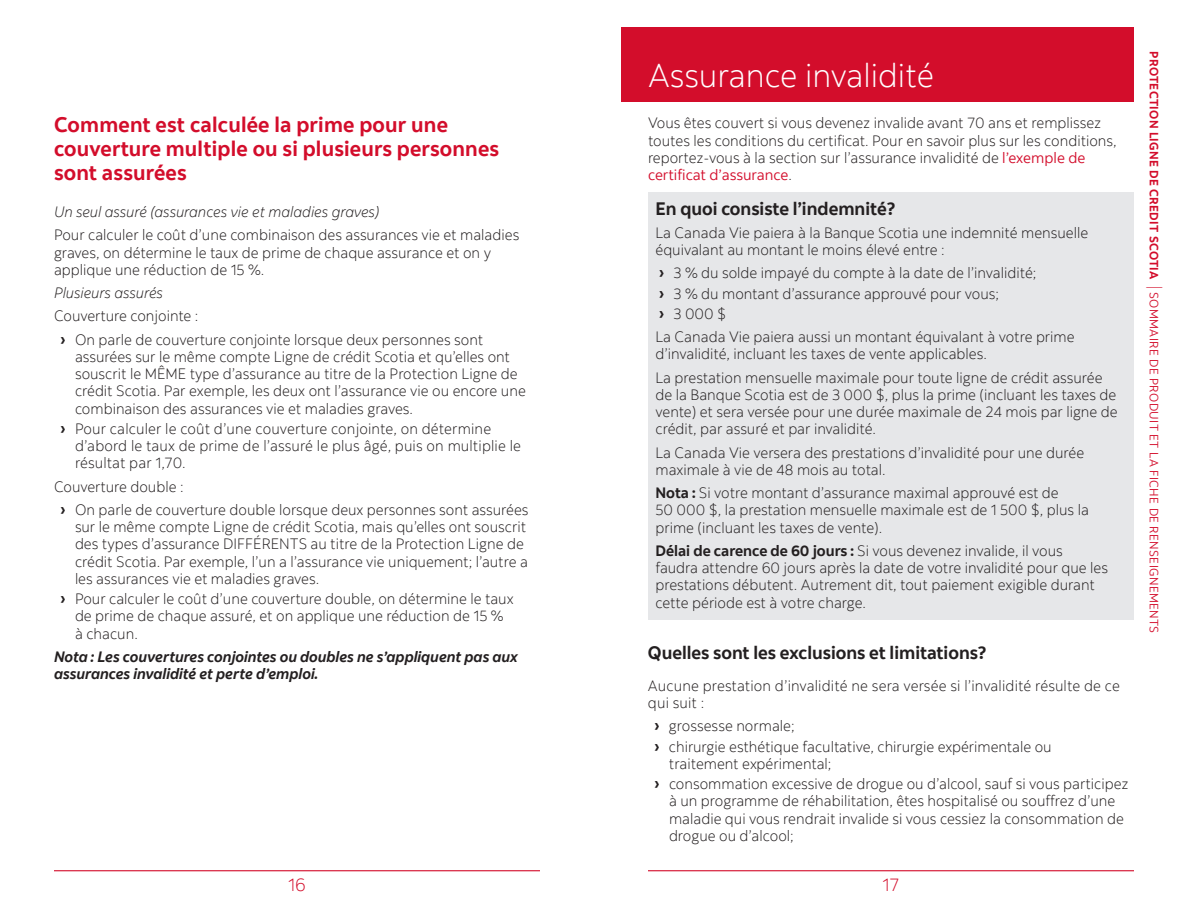
<style>
.page{position:relative;width:1188px;height:918px;background:#fff}
.page>*{position:absolute;margin:0;border:0;box-sizing:border-box;transform-origin:0 0}
.t1{font:300 33px "Scotia";color:#fff}
.t2{font:700 21px/24px "Scotia";letter-spacing:.01em;color:#d30d2b}
.t3{font:700 18px "Scotia";color:#231f20}
.t4{font:300 18px "Scotia";color:#d30d2b}
.t5{font:300 15px/17.2px "Scotia";color:#231f20}
.t6{font:italic 700 15px/17.2px "Scotia";color:#231f20}
.t7{font:italic 300 15px "Scotia";color:#231f20}
.t8{font:12px "Scotia";letter-spacing:.03em;color:#d30d2b}
.s1{font-family:"Gilroy";font-weight:700;font-size:18px}
.s2{font-weight:400;color:#d30d2b}
.s3{font-weight:700}
.s4{font-weight:300;font-size:16.8px}
</style>
<div class="page">
<hr style="left:54px;top:870px;width:486px;height:1px;background:#d30d2b">
<hr style="left:648px;top:870px;width:486px;height:1px;background:#d30d2b">
<div style="left:621px;top:27px;width:513px;height:75px;background:#d30d2b"></div>
<div style="left:648px;top:192px;width:486px;height:35px;background:#e6e7e9"></div>
<div style="left:648px;top:218px;width:486px;height:49px;background:#e6e7e9"></div>
<div style="left:648px;top:248px;width:486px;height:34px;background:#e6e7e9"></div>
<div style="left:648px;top:268px;width:486px;height:35px;background:#e6e7e9"></div>
<div style="left:648px;top:288px;width:486px;height:35px;background:#e6e7e9"></div>
<div style="left:648px;top:322px;width:486px;height:49px;background:#e6e7e9"></div>
<div style="left:648px;top:363px;width:486px;height:83px;background:#e6e7e9"></div>
<div style="left:648px;top:438px;width:486px;height:48px;background:#e6e7e9"></div>
<div style="left:648px;top:478px;width:486px;height:66px;background:#e6e7e9"></div>
<div style="left:648px;top:536px;width:486px;height:83px;background:#e6e7e9"></div>
<h2 class="t2" style="left:54px;top:113px;width:447px">Comment est calculée la prime pour une couverture multiple ou si plusieurs personnes sont assurées</h2>
<p class="t7" style="left:54px;top:203px;width:327px">Un seul assuré (assurances vie et maladies graves)</p>
<p class="t5" style="left:54px;top:226px;width:467px">Pour calculer le coût d’une combinaison des assurances vie et maladies graves, on détermine le taux de prime de chaque assurance et on y applique une réduction de 15 %.</p>
<p class="t7" style="left:54px;top:284px;width:111px">Plusieurs assurés</p>
<p class="t5" style="left:60px;top:304px;width:425px;line-height:23.2px;text-indent:-6px">Couverture conjointe :<br><span class="s1">›</span> On parle de couverture conjointe lorsque deux personnes sont</p>
<p class="t5" style="left:75px;top:348px;width:452px">assurées sur le même compte Ligne de crédit Scotia et qu’elles ont souscrit le MÊME type d’assurance au titre de la Protection Ligne de crédit Scotia. Par exemple, les deux ont l’assurance vie ou encore une combinaison des assurances vie et maladies graves.</p>
<p class="t5" style="left:75px;top:420px;width:448px;text-indent:-15px"><span class="s1">›</span> Pour calculer le coût d’une couverture conjointe, on détermine d’abord le taux de prime de l’assuré le plus âgé, puis on multiplie le résultat par 1,70.</p>
<p class="t5" style="left:60px;top:475px;width:470px;line-height:23.2px;text-indent:-6px">Couverture double :<br><span class="s1">›</span> On parle de couverture double lorsque deux personnes sont assurées</p>
<p class="t5" style="left:75px;top:518px;width:454px">sur le même compte Ligne de crédit Scotia, mais qu’elles ont souscrit des types d’assurance DIFFÉRENTS au titre de la Protection Ligne de crédit Scotia. Par exemple, l’un a l’assurance vie uniquement; l’autre a les assurances vie et maladies graves.</p>
<p class="t5" style="left:75px;top:590px;width:440px;text-indent:-15px"><span class="s1">›</span> Pour calculer le coût d’une couverture double, on détermine le taux de prime de chaque assuré, et on applique une réduction de 15 % à chacun.</p>
<p class="t6" style="left:54px;top:648px;width:465px">Nota : Les couvertures conjointes ou doubles ne s’appliquent pas aux assurances invalidité et perte d’emploi.</p>
<h1 class="t1" style="left:648px;top:55px;width:288px">Assurance invalidité</h1>
<p class="t5" style="left:648px;top:114px;width:470px">Vous êtes couvert si vous devenez invalide avant 70 ans et remplissez toutes les conditions du certificat. Pour en savoir plus sur les conditions, reportez-vous à la section sur l’assurance invalidité de <span class="s2">l’exemple de certificat d’assurance</span>.</p>
<p class="t3" style="left:656px;top:197px;width:242px">En quoi consiste l’indemnité?</p>
<p class="t5" style="left:656px;top:224px;width:434px">La Canada Vie paiera à la Banque Scotia une indemnité mensuelle équivalant au montant le moins élevé entre :</p>
<p class="t5" style="left:658px;top:263px;width:379px;line-height:20.2px"><span class="s1">›</span> 3 % du solde impayé du compte à la date de l’invalidité; <span class="s1">›</span> 3 % du montant d’assurance approuvé pour vous;<br><span class="s1">›</span> 3 000 $</p>
<p class="t5" style="left:656px;top:328px;width:421px">La Canada Vie paiera aussi un montant équivalant à votre prime d’invalidité, incluant les taxes de vente applicables.</p>
<p class="t5" style="left:656px;top:369px;width:464px">La prestation mensuelle maximale pour toute ligne de crédit assurée de la Banque Scotia est de 3 000 $, plus la prime (incluant les taxes de vente) et sera versée pour une durée maximale de 24 mois par ligne de crédit, par assuré et par invalidité.</p>
<p class="t5" style="left:656px;top:444px;width:430px">La Canada Vie versera des prestations d’invalidité pour une durée maximale à vie de 48 mois au total.</p>
<p class="t5" style="left:656px;top:484px;width:435px"><span class="s3">Nota :</span> Si votre montant d’assurance maximal approuvé est de<br>50 000 $, la prestation mensuelle maximale est de 1 500 $, plus la prime (incluant les taxes de vente).</p>
<p class="t5" style="left:656px;top:542px;width:454px"><span class="s3">Délai de carence de 60 jours :</span> Si vous devenez invalide, il vous faudra attendre 60 jours après la date de votre invalidité pour que les prestations débutent. Autrement dit, tout paiement exigible durant cette période est à votre charge.</p>
<p class="t3" style="left:648px;top:641px;width:340px">Quelles sont les exclusions et limitations?</p>
<p class="t5" style="left:648px;top:677px;width:473px">Aucune prestation d’invalidité ne sera versée si l’invalidité résulte de ce qui suit :</p>
<p class="t5" style="left:654px;top:716px;width:399px;line-height:20.2px"><span class="s1">›</span> grossesse normale;<br><span class="s1">›</span> chirurgie esthétique facultative, chirurgie expérimentale ou</p>
<p class="t5" style="left:654px;top:753px;width:476px;line-height:20.2px;text-indent:15px">traitement expérimental;<br><span class="s1">›</span> consommation excessive de drogue ou d’alcool, sauf si vous participez</p>
<p class="t5" style="left:669px;top:792px;width:457px">à un programme de réhabilitation, êtes hospitalisé ou souffrez d’une maladie qui vous rendrait invalide si vous cessiez la consommation de drogue ou d’alcool;</p>
<p class="t4" style="left:288px;top:873px;width:19px">16</p>
<p class="t4" style="left:883px;top:873px;width:18px">17</p>
<p class="t8" style="left:1162px;top:51px;width:584px;rotate:90deg"><span class="s3">PROTECTION LIGNE DE CREDIT SCOTIA</span> <span class="s4">|</span> SOMMAIRE DE PRODUIT ET LA FICHE DE RENSEIGNEMENTS</p>
</div>
